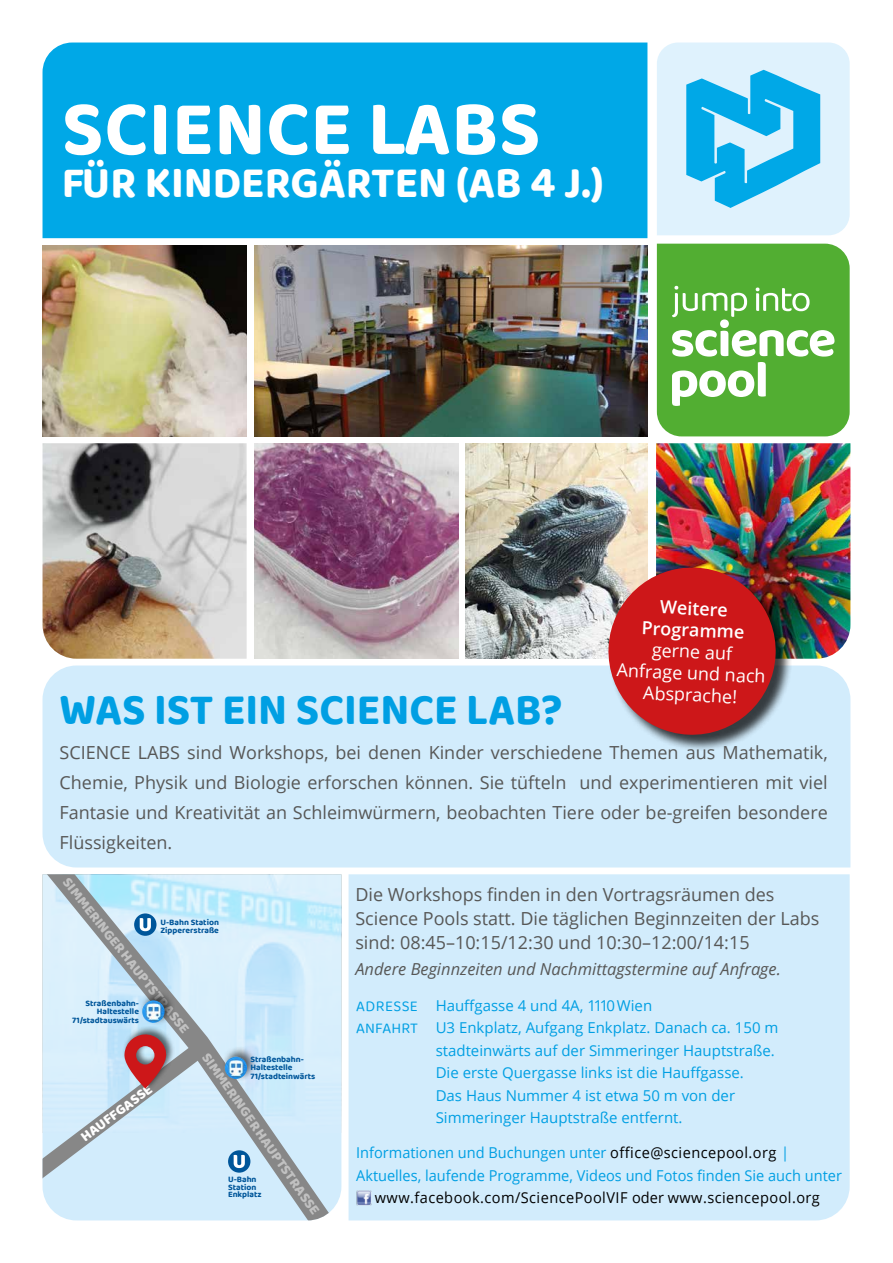
<style>
.page{position:relative;width:893px;height:1263px;background:#fff}
.page>*{position:absolute;margin:0;border:0;box-sizing:border-box;transform-origin:0 0}
.t1{font:700 79.5px "Baloo Tamma 2";letter-spacing:.01em;color:#fff;scale:.95 1}
.t2{font:700 45px "Baloo Tamma 2";color:#fff;scale:.95 1}
.t3{font:700 45px "Baloo Tamma 2";color:#009fe3;scale:.95 1}
.t4{font:18px/30px "Open Sans";color:#575756;text-align:justify}
.t5{font:18px/21.6px "Open Sans";color:#fff;text-align:center}
.t6{font:600 18px/21.5px "Open Sans";color:#fff;text-align:center}
.t7{font:italic 16.5px "Open Sans";color:#575756}
.t8{font:15px/22.5px "Open Sans";color:#009fe3}
.t9{font:15px "Open Sans";letter-spacing:.03em;color:#000}
.t10{font:800 14.25px "Baloo Tamma 2";color:#fff}
.t11{font:700 8.55px/8.6px "Baloo 2";color:#00569a}
.s1{font-family:"Baloo Tamma 2"}
.s2{color:#000}
</style>
<div class="page">
<div style="left:349px;top:874px;width:501px;height:346px;background:#d2ecfc"></div>
<div style="left:43px;top:665px;width:807px;height:202px;background:#d2ecfc"></div>
<div style="left:43px;top:43px;width:604px;height:195px;background:#00a8e7"></div>
<img style="left:356px;top:1190px;width:15px;height:15px">
<img style="left:43px;top:443px;width:204px;height:216px">
<img style="left:254px;top:443px;width:204px;height:216px">
<img style="left:466px;top:443px;width:181px;height:216px">
<img style="left:656px;top:443px;width:194px;height:216px">
<img style="left:254px;top:245px;width:393px;height:191px">
<img style="left:43px;top:245px;width:204px;height:191px">
<svg style="left:657px;top:244px;width:193px;height:192px;background:#6cba51"></svg>
<svg style="left:657px;top:43px;width:193px;height:192px;background:#9cdbf6"></svg>
<svg style="left:43px;top:874px;width:298px;height:346px;background:#c8e1ef"></svg>
<div style="left:134px;top:913px;width:22px;height:23px;background:#00569a;border-radius:50%"></div>
<svg style="left:140px;top:918px;width:11px;height:13px"></svg>
<div style="left:228px;top:1150px;width:22px;height:23px;background:#00569a;border-radius:50%"></div>
<svg style="left:234px;top:1155px;width:11px;height:13px"></svg>
<svg style="left:43px;top:1026px;width:180px;height:194px;background:#c7d6e3"></svg>
<div style="left:222px;top:1046px;width:36px;height:36px;background:#000;opacity:.58"></div>
<img style="left:225px;top:1056px;width:22px;height:23px;border-radius:11px">
<div style="left:139px;top:990px;width:37px;height:36px;background:#000;opacity:.58"></div>
<img style="left:142px;top:1000px;width:23px;height:23px;border-radius:11px">
<div style="left:609px;top:568px;width:183px;height:183px;background:#000;opacity:.75"></div>
<svg style="left:606px;top:566px;width:172px;height:171px;background:#be3638"></svg>
<h1 class="t1" style="left:62px;top:80px;width:505px">SCIENCE LABS</h1>
<h2 class="t2" style="left:62px;top:155px;width:572px">FÜR KINDERGÄRTEN (AB 4 J.)</h2>
<p class="t6" style="left:643px;top:595px;width:104px;rotate:2deg">Weitere<br>Programme</p>
<p class="t5" style="left:618px;top:637px;width:151px;rotate:2deg">gerne auf<br>Anfrage und nach<br>Absprache!</p>
<h2 class="t3" style="left:60px;top:682px;width:531px">WAS IST EIN SCIENCE LAB?</h2>
<p class="t4" style="left:60px;top:737px;width:770px">SCIENCE LABS sind Workshops, bei denen Kinder verschiedene Themen aus Mathematik, Chemie, Physik und Biologie erforschen können. Sie tüfteln und experimentieren mit viel Fantasie und Kreativität an Schleimwürmern, beobachten Tiere oder be-greifen besondere Flüssigkeiten.</p>
<p class="t4" style="left:355px;top:882px;width:465px;line-height:24px;text-align:left">Die Workshops finden in den Vortragsräumen des<br>Science Pools statt. Die täglichen Beginnzeiten der Labs sind: 08:45–10:15/12:30 und 10:30–12:00/14:15</p>
<p class="t7" style="left:355px;top:957px;width:427px">Andere Beginnzeiten und Nachmittagstermine auf Anfrage.</p>
<p class="t10" style="left:73px;top:874px;width:196px;rotate:52deg">SIMMERINGER HAUPTSTRASSE</p>
<p class="t11" style="left:160px;top:918px;width:60px">U-Bahn Station<br>Zippererstraße</p>
<p class="t8" style="left:356px;top:994px;width:298px"><span class="s1">ADRESSE</span> Hauffgasse 4 und 4A, 1110 Wien</p>
<p class="t8" style="left:356px;top:1016px;width:424px"><span class="s1">ANFAHRT</span> U3 Enkplatz, Aufgang Enkplatz. Danach ca. 150 m</p>
<p class="t8" style="left:436px;top:1039px;width:341px">stadteinwärts auf der Simmeringer Hauptstraße.</p>
<p class="t8" style="left:436px;top:1061px;width:310px">Die erste Quergasse links ist die Hauffgasse.</p>
<p class="t8" style="left:436px;top:1084px;width:301px">Das Haus Nummer 4 ist etwa 50 m von der</p>
<p class="t8" style="left:436px;top:1106px;width:248px">Simmeringer Hauptstraße entfernt.</p>
<p class="t8" style="left:356px;top:1141px;width:487px">Informationen und Buchungen unter <span class="s2">office@sciencepool.org</span> |<br>Aktuelles, laufende Programme, Videos und Fotos finden Sie auch unter</p>
<p class="t9" style="left:375px;top:1187px;width:447px">www.facebook.com/SciencePoolVIF oder www.sciencepool.org</p>
<p class="t11" style="left:72px;top:998px;width:68px;text-align:right">Straßenbahn-<br>Haltestelle<br>71/stadtauswärts</p>
<p class="t10" style="left:212px;top:1049px;width:196px;rotate:55deg">SIMMERINGER HAUPTSTRASSE</p>
<p class="t11" style="left:250px;top:1054px;width:67px">Straßenbahn-<br>Haltestelle<br>71/stadteinwärts</p>
<p class="t10" style="left:77px;top:1131px;width:87px;rotate:-37deg">HAUFFGASSE</p>
<p class="t11" style="left:228px;top:1175px;width:35px;line-height:7.8px">U-Bahn<br>Station<br>Enkplatz</p>
</div>
